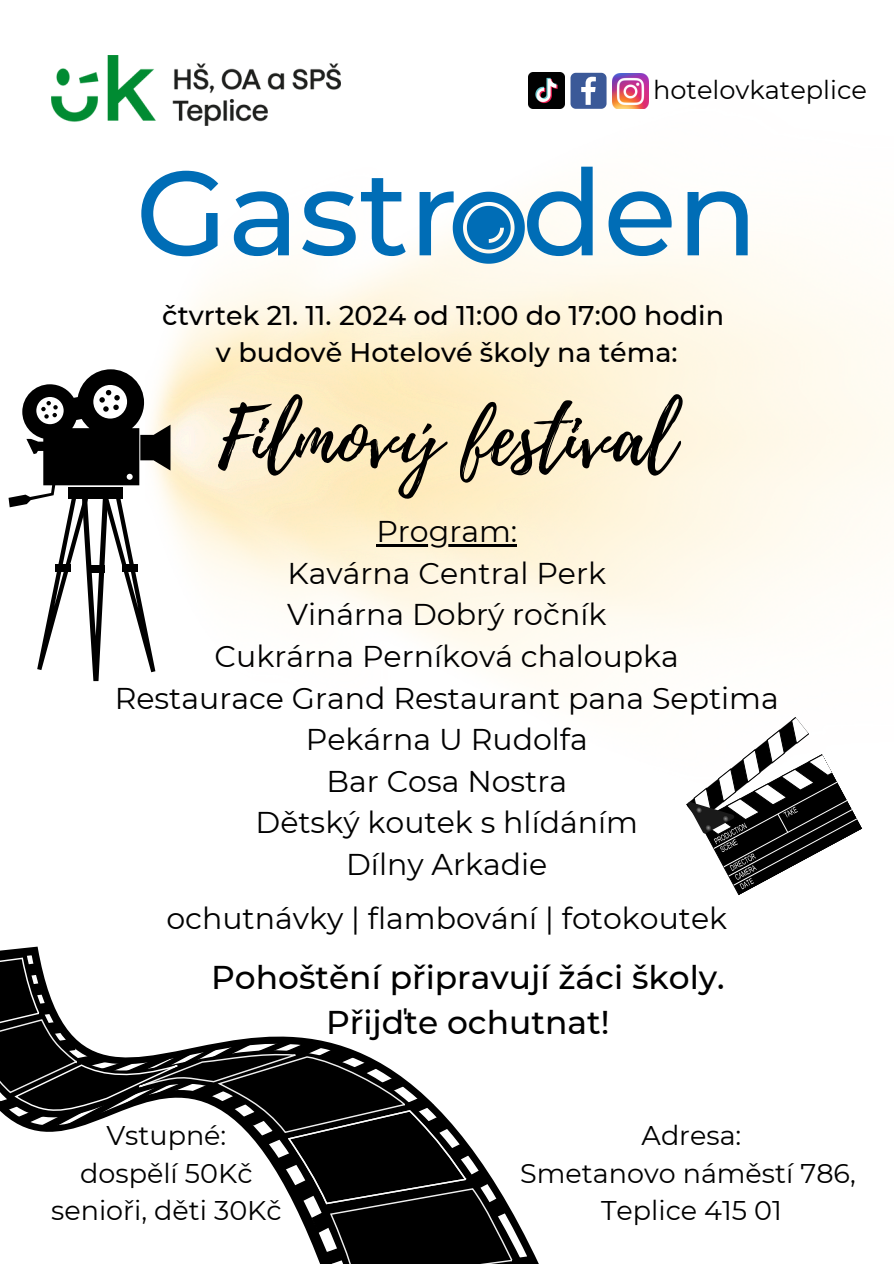
<style>
.page{position:relative;width:894px;height:1264px;background:#fff}
.page>*{position:absolute;margin:0;border:0;box-sizing:border-box;transform-origin:0 0}
.t1{font:500 119.4px "Montserrat";color:#006db6}
.t2{font:79.05px "Playlist Script";color:#000}
.t3{font:500 32.85px/45px "Montserrat";color:#000;text-align:center}
.t4{font:30px/41.7px "Montserrat";color:#000;text-align:center}
.t5{font:27px "Montserrat";color:#000}
.t6{font:500 27px/37.2px "Montserrat";color:#000;text-align:center}
.t7{font:25.65px "Montserrat";color:#000}
</style>
<div class="page">
<img style="left:166px;top:93px;width:727px;height:582px">
<img style="left:612px;top:74px;width:36px;height:35px">
<svg style="left:570px;top:73px;width:36px;height:36px"></svg>
<img style="left:528px;top:73px;width:36px;height:36px">
<hr style="left:376px;top:544px;width:141px;height:2px;background:#000">
<svg style="left:0;top:954px;width:528px;height:309px"></svg>
<svg style="left:9px;top:369px;width:161px;height:312px"></svg>
<img style="left:51px;top:56px;width:289px;height:69px">
<svg style="left:452px;top:192px;width:72px;height:72px"></svg>
<svg style="left:686px;top:717px;width:176px;height:178px"></svg>
<p class="t7" style="left:653px;top:74px;width:215px">hotelovkateplice</p>
<h4 class="t1" style="left:135px;top:140px;width:623px">Gastr den</h4>
<p class="t6" style="left:162px;top:296px;width:563px">čtvrtek 21. 11. 2024 od 11:00 do 17:00 hodin v budově Hotelové školy na téma:</p>
<p class="t2" style="left:218px;top:381px;width:459px">Filmový festival</p>
<h5 class="t4" style="left:115px;top:510px;width:665px">Program:<br>Kavárna Central Perk<br>Vinárna Dobrý ročník<br>Cukrárna Perníková chaloupka<br>Restaurace Grand Restaurant pana Septima<br>Pekárna U Rudolfa<br>Bar Cosa Nostra<br>Dětský koutek s hlídáním<br>Dílny Arkadie</h5>
<p class="t4" style="left:166px;top:897px;width:562px">ochutnávky | flambování | fotokoutek</p>
<h1 class="t3" style="left:211px;top:955px;width:515px">Pohoštění připravují žáci školy.<br>Přijďte ochutnat!</h1>
<p class="t5" style="left:106px;top:1119px;width:121px">Vstupné:</p>
<p class="t5" style="left:80px;top:1156px;width:174px">dospělí 50Kč</p>
<h2 class="t5" style="left:51px;top:1193px;width:232px">senioři, děti 30Kč</h2>
<p class="t5" style="left:641px;top:1119px;width:101px">Adresa:</p>
<p class="t5" style="left:520px;top:1156px;width:337px">Smetanovo náměstí 786,</p>
<p class="t5" style="left:601px;top:1193px;width:182px">Teplice 415 01</p>
</div>
